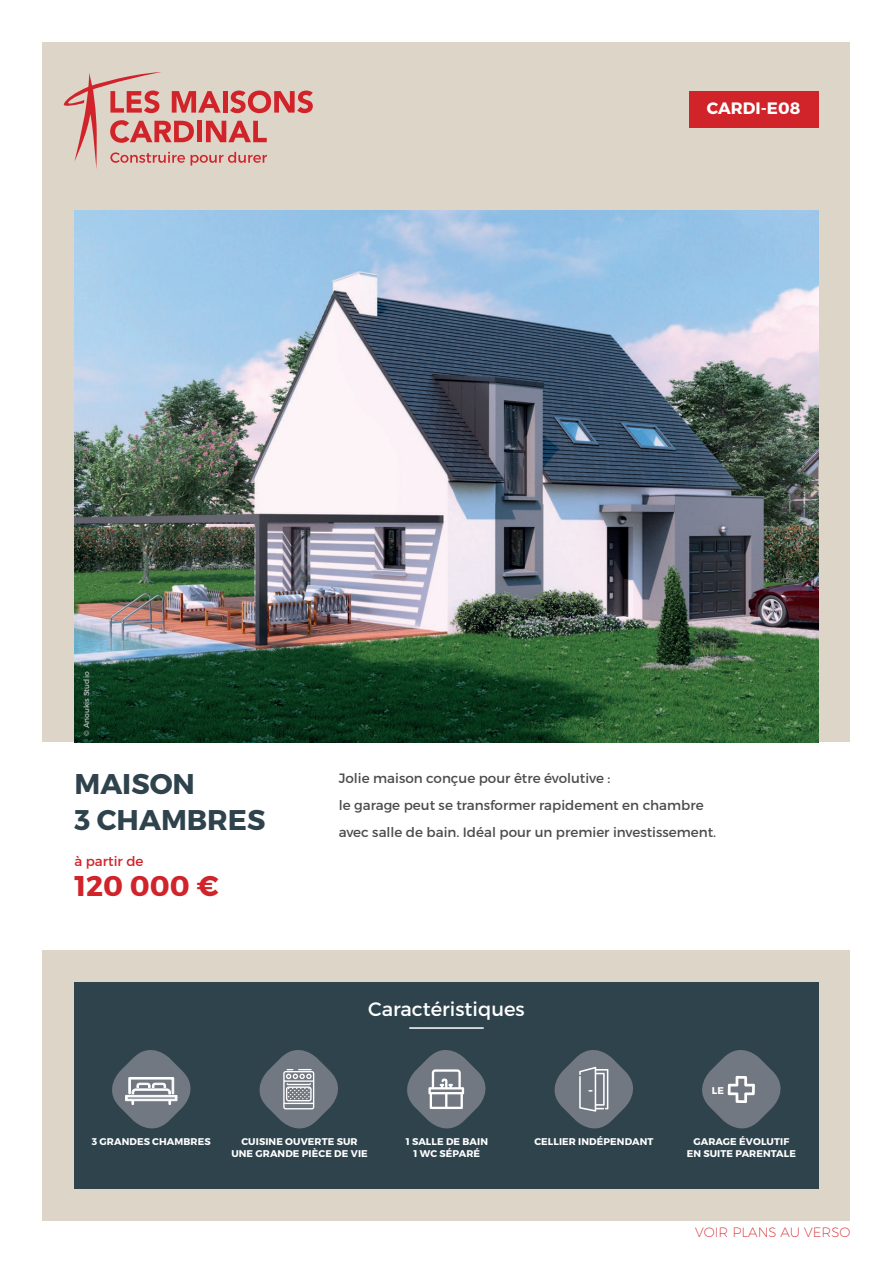
<style>
.page{position:relative;width:893px;height:1263px;background:#fff}
.page>*{position:absolute;margin:0;border:0;box-sizing:border-box;transform-origin:0 0}
.maison_x_chambres{font:700 28.5px "Montserrat";color:#2f434d}
.prix{font:700 28.5px "Montserrat";color:#d1232a}
.caractéristiques{font:19.5px "Montserrat";color:#fff}
.ref__fiche{font:700 16.5px "Montserrat";color:#fff}
.texte_descriptif{font:13.5px/27px "Montserrat";color:#4b4c4d}
.t1{font:200 13.5px "Montserrat";color:#d1232a}
.à_partir_de{font:13.5px "Montserrat";color:#d1232a}
.légendes_caractérist{font:700 9.75px "Montserrat";letter-spacing:.01em;color:#fff}
.t2{font:7.5px "Montserrat";color:#bcbdc0}
</style>
<div class="page">
<div style="left:43px;top:950px;width:807px;height:270px;background:#ded5c9"></div>
<div style="left:74px;top:982px;width:745px;height:206px;background:#2f434d"></div>
<div style="left:43px;top:43px;width:807px;height:699px;background:#ded5c9"></div>
<img style="left:74px;top:210px;width:745px;height:532px">
<hr style="left:409px;top:1027px;width:75px;height:2px;background:#fff">
<svg style="left:64px;top:72px;width:249px;height:97px"></svg>
<div style="left:689px;top:91px;width:130px;height:36px;background:#d1232a"></div>
<svg style="left:112px;top:1050px;width:79px;height:79px"></svg>
<svg style="left:259px;top:1050px;width:79px;height:79px"></svg>
<svg style="left:554px;top:1050px;width:79px;height:79px"></svg>
<svg style="left:407px;top:1050px;width:79px;height:79px"></svg>
<svg style="left:702px;top:1050px;width:79px;height:79px"></svg>
<p class="ref__fiche" style="left:707px;top:98px;width:95px">CARDI-E08</p>
<p class="t2" style="left:82px;top:736px;width:66px;rotate:-90deg">© Anoukis Studio</p>
<p class="maison_x_chambres" style="left:74px;top:766px;width:122px">MAISON</p>
<p class="maison_x_chambres" style="left:74px;top:802px;width:193px">3 CHAMBRES</p>
<p class="à_partir_de" style="left:74px;top:853px;width:71px">à partir de</p>
<p class="prix" style="left:74px;top:868px;width:146px">120 000 €</p>
<p class="texte_descriptif" style="left:339px;top:765px;width:379px">Jolie maison conçue pour être évolutive :<br>le garage peut se transformer rapidement en chambre avec salle de bain. Idéal pour un premier investissement.</p>
<p class="caractéristiques" style="left:368px;top:997px;width:158px">Caractéristiques</p>
<p class="légendes_caractérist" style="left:712px;top:1084px;width:14px">LE</p>
<p class="légendes_caractérist" style="left:92px;top:1136px;width:120px">3 GRANDES CHAMBRES</p>
<p class="légendes_caractérist" style="left:241px;top:1136px;width:118px">CUISINE OUVERTE SUR</p>
<p class="légendes_caractérist" style="left:231px;top:1148px;width:138px">UNE GRANDE PIÈCE DE VIE</p>
<p class="légendes_caractérist" style="left:406px;top:1136px;width:84px">1 SALLE DE BAIN</p>
<p class="légendes_caractérist" style="left:534px;top:1136px;width:120px">CELLIER INDÉPENDANT</p>
<p class="légendes_caractérist" style="left:414px;top:1148px;width:68px">1 WC SÉPARÉ</p>
<p class="légendes_caractérist" style="left:693px;top:1136px;width:97px">GARAGE ÉVOLUTIF</p>
<p class="légendes_caractérist" style="left:687px;top:1148px;width:111px">EN SUITE PARENTALE</p>
<p class="t1" style="left:695px;top:1222px;width:157px">VOIR PLANS AU VERSO</p>
</div>
